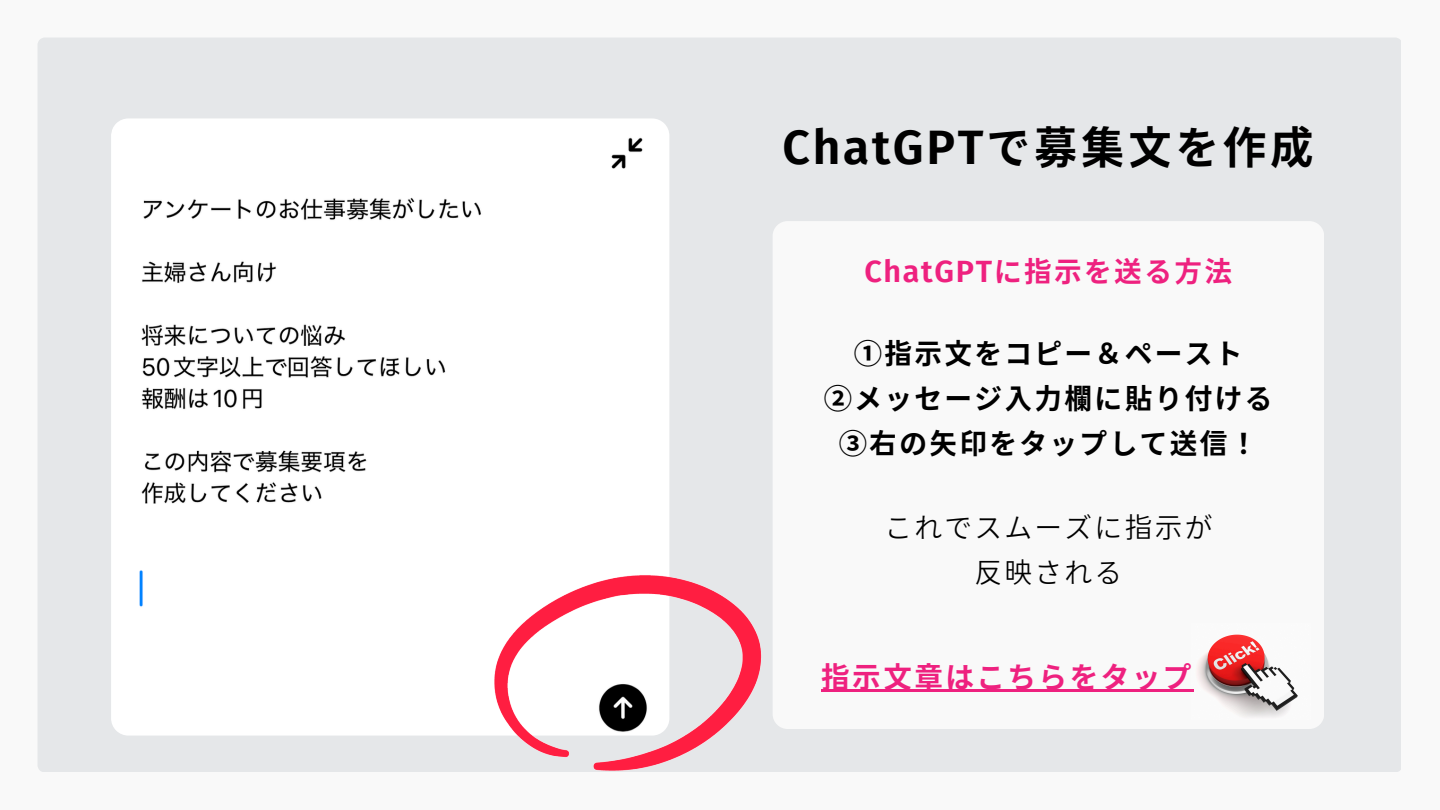
<style>
.page{position:relative;width:1440px;height:810px;background:#f9f9f9}
.page>*{position:absolute;margin:0;border:0;box-sizing:border-box;transform-origin:0 0}
.t1{font:700 44.6px "Glow Sans J";letter-spacing:.06em;color:#000}
.t2{font:700 29.3px "Glow Sans J";letter-spacing:.06em;color:#ee217f}
.t3{font:700 28.4px/45px "Glow Sans J";letter-spacing:.06em;color:#000;text-align:center}
.t4{font:28.4px "Glow Sans J";letter-spacing:.06em;color:#000}
.t5{font:700 28.4px "Glow Sans J";letter-spacing:.06em;color:#ee217f}
</style>
<div class="page">
<div style="left:38px;top:38px;width:1363px;height:734px;background:#e5e7e9"></div>
<img style="left:111px;top:118px;width:558px;height:618px">
<div style="left:773px;top:221px;width:551px;height:508px;background:#f9f9f9;border-radius:15px"></div>
<img style="left:480px;top:562px;width:293px;height:210px">
<img style="left:1192px;top:634px;width:106px;height:83px">
<hr style="left:821px;top:689px;width:373px;height:2px;background:#ee217f">
<h2 class="t1" style="left:783px;top:112px;width:533px">ChatGPTで募集文を作成</h2>
<p class="t5" style="left:864px;top:249px;width:370px">ChatGPTに指示を送る方法</p>
<h2 class="t3" style="left:824px;top:329px;width:451px">①指示文をコピー＆ペースト<br>②メッセージ入力欄に貼り付ける<br>③右の矢印をタップして送信！</h2>
<h1 class="t4" style="left:884px;top:505px;width:330px">これでスムーズに指示が</h1>
<h2 class="t4" style="left:974px;top:550px;width:150px">反映される</h2>
<p class="t2" style="left:821px;top:654px;width:372px">指示文章はこちらをタップ</p>
</div>
